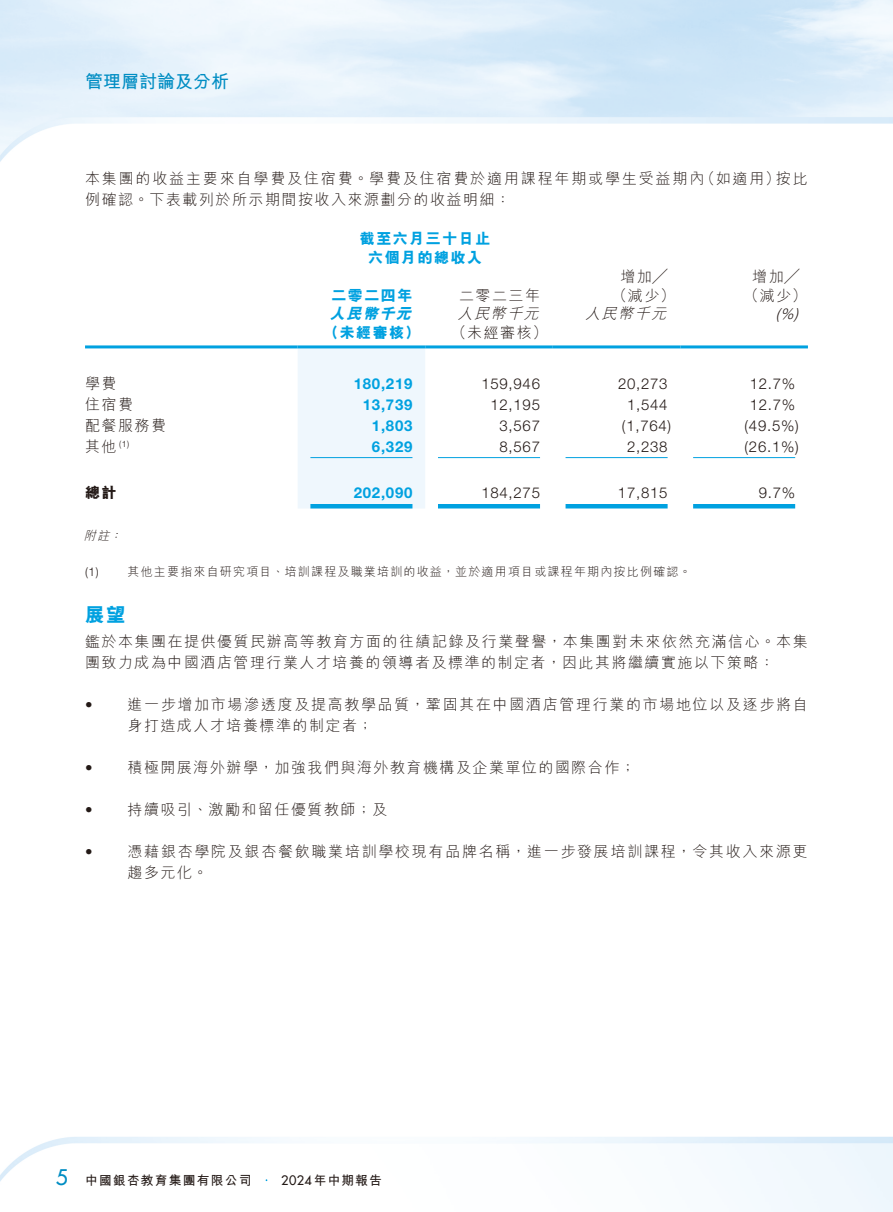
<style>
.page{position:relative;width:893px;height:1212px;background:#fff}
.page>*{position:absolute;margin:0;border:0;box-sizing:border-box;transform-origin:0 0}
.t1{font:500 21px "Futura Std";color:#008dc3}
.t2{font:800 19.5px "M Hei HK";color:#00a1e0}
.t3{font:700 18px "M Hei HK";color:#008dc3}
.t4{font:300 15px/18.8px "M Hei HK";letter-spacing:.1em;color:#231916;text-align:center}
.t5{font:300 15px "Helvetica Neue LT Std";letter-spacing:.05em;color:#231916}
.t6{font:300 15px/21px "M Hei HK";letter-spacing:.125em;color:#231916}
.t7{font:700 15px "Helvetica Neue LT Std";letter-spacing:.05em;color:#00a1e0}
.t8{font:800 15px/18.8px "M Hei HK";letter-spacing:.1em;color:#00a1e0;text-align:center}
.t9{font:italic 300 15px "M Hei HK";color:#231916}
.t10{font:italic 800 15px "M Hei HK";color:#00a1e0}
.t11{font:italic 300 15px "Helvetica Neue LT Std";color:#231916}
.t12{font:800 15px "M Hei HK";color:#231916}
.t13{font:700 12.75px "M Hei HK";letter-spacing:.095em;color:#231916}
.t14{font:300 12px "M Hei HK";letter-spacing:.1em;color:#231916}
.t15{font:italic 300 12px "M Hei HK";color:#231916}
.t16{font:300 12px "Helvetica Neue LT Std";color:#231916}
.t17{font:300 8.7px "Helvetica Neue LT Std";color:#231916}
.s1{font-family:"Futura Std";font-weight:500}
</style>
<div class="page">
<div style="left:298px;top:348px;width:127px;height:160px;background:#eff7fd"></div>
<hr style="left:85px;top:345px;width:213px;height:3px;background:#00a1e0">
<hr style="left:298px;top:345px;width:127px;height:3px;background:#00a1e0">
<hr style="left:425px;top:345px;width:128px;height:3px;background:#00a1e0">
<hr style="left:553px;top:345px;width:127px;height:3px;background:#00a1e0">
<hr style="left:680px;top:345px;width:128px;height:3px;background:#00a1e0">
<hr style="left:310px;top:457px;width:102px;height:1px;background:#00a1e0">
<hr style="left:438px;top:457px;width:102px;height:1px;background:#00a1e0">
<hr style="left:566px;top:457px;width:102px;height:1px;background:#00a1e0">
<hr style="left:693px;top:457px;width:102px;height:1px;background:#00a1e0">
<hr style="left:310px;top:504px;width:102px;height:4px;background:#00a1e0">
<hr style="left:438px;top:504px;width:102px;height:4px;background:#00a1e0">
<hr style="left:566px;top:504px;width:102px;height:4px;background:#00a1e0">
<hr style="left:693px;top:504px;width:102px;height:4px;background:#00a1e0">
<p class="t3" style="left:85px;top:69px;width:146px">管理層討論及分析</p>
<p class="t4" style="left:700px;top:168px;width:82px">（如適用）</p>
<p class="t4" style="left:776px;top:168px;width:33px">按比</p>
<p class="t6" style="left:85px;top:167px;width:621px">本集團的收益主要來自學費及住宿費。學費及住宿費於適用課程年期或學生受益期內例確認。下表載列於所示期間按收入來源劃分的收益明細：</p>
<p class="t8" style="left:360px;top:229px;width:132px">截至六月三十日止六個月的總收入</p>
<p class="t4" style="left:459px;top:285px;width:82px">二零二三年</p>
<p class="t4" style="left:612px;top:267px;width:64px">增加╱（減少(</p>
<p class="t4" style="left:744px;top:267px;width:64px">增加╱（減少(</p>
<p class="t11" style="left:794px;top:305px;width:5px">(</p>
<p class="t8" style="left:331px;top:285px;width:82px">二零二四年</p>
<p class="t9" style="left:457px;top:306px;width:86px">人民幣千元</p>
<p class="t9" style="left:585px;top:306px;width:86px">人民幣千元</p>
<p class="t10" style="left:330px;top:306px;width:86px">人民幣千元</p>
<p class="t11" style="left:776px;top:305px;width:24px">%)</p>
<p class="t8" style="left:324px;top:323px;width:97px">（未經審核）</p>
<p class="t4" style="left:452px;top:323px;width:97px">（未經審核(</p>
<p class="t4" style="left:85px;top:373px;width:33px">學費</p>
<p class="t7" style="left:354px;top:374px;width:60px">180,219</p>
<p class="t5" style="left:481px;top:374px;width:60px">159,946</p>
<p class="t5" style="left:618px;top:374px;width:51px">20,273</p>
<p class="t5" style="left:750px;top:374px;width:47px">12.7%</p>
<p class="t4" style="left:85px;top:394px;width:49px">住宿費</p>
<p class="t7" style="left:363px;top:395px;width:51px">13,739</p>
<p class="t5" style="left:490px;top:395px;width:51px">12,195</p>
<p class="t5" style="left:627px;top:395px;width:42px">1,544</p>
<p class="t5" style="left:750px;top:395px;width:47px">12.7%</p>
<p class="t4" style="left:85px;top:415px;width:82px">配餐服務費</p>
<p class="t7" style="left:372px;top:416px;width:42px">1,803</p>
<p class="t5" style="left:499px;top:416px;width:42px">3,567</p>
<p class="t5" style="left:622px;top:416px;width:51px">)1,764(</p>
<p class="t5" style="left:744px;top:416px;width:56px">)49.5%(</p>
<p class="t4" style="left:85px;top:436px;width:33px">其他</p>
<p class="t17" style="left:119px;top:438px;width:11px">1) (</p>
<p class="t7" style="left:372px;top:437px;width:42px">6,329</p>
<p class="t5" style="left:499px;top:437px;width:42px">8,567</p>
<p class="t5" style="left:627px;top:437px;width:42px">2,238</p>
<p class="t5" style="left:744px;top:437px;width:56px">)26.1%(</p>
<p class="t12" style="left:85px;top:485px;width:33px">總計</p>
<p class="t15" style="left:110px;top:530px;width:17px">：</p>
<p class="t15" style="left:84px;top:530px;width:30px">附註</p>
<p class="t7" style="left:354px;top:483px;width:60px">202,090</p>
<p class="t5" style="left:481px;top:484px;width:60px">184,275</p>
<p class="t5" style="left:618px;top:484px;width:51px">17,815</p>
<p class="t5" style="left:759px;top:484px;width:38px">9.7%</p>
<p class="t14" style="left:128px;top:566px;width:565px">其他主要指來自研究項目、培訓課程及職業培訓的收益，並於適用項目或課程年期內按比例確認。</p>
<p class="t16" style="left:85px;top:565px;width:15px">1( )</p>
<h2 class="t2" style="left:85px;top:605px;width:42px">展望</h2>
<p class="t4" style="left:85px;top:630px;width:724px;line-height:21px;text-align:left">鑑於本集團在提供優質民辦高等教育方面的往績記錄及行業聲譽，本集團對未來依然充滿信心。本集團致力成為中國酒店管理行業人才培養的領導者及標準的制定者，因此其將繼續實施以下策略：</p>
<p class="t4" style="left:128px;top:695px;width:682px">進一步增加市場滲透度及提高教學品質，鞏固其在中國酒店管理行業的市場地位以及逐步將自</p>
<p class="t5" style="left:85px;top:695px;width:9px">•</p>
<p class="t5" style="left:85px;top:758px;width:9px">•</p>
<p class="t5" style="left:85px;top:800px;width:9px">•</p>
<p class="t5" style="left:85px;top:842px;width:9px">•</p>
<p class="t4" style="left:128px;top:716px;width:247px">身打造成人才培養標準的制定者;</p>
<p class="t4" style="left:128px;top:758px;width:509px">積極開展海外辦學，加強我們與海外教育機構及企業單位的國際合作;</p>
<p class="t4" style="left:128px;top:800px;width:261px">持續吸引、激勵和留任優質教師；及</p>
<p class="t4" style="left:128px;top:842px;width:682px">憑藉銀杏學院及銀杏餐飲職業培訓學校現有品牌名稱，進一步發展培訓課程，令其收入來源更</p>
<p class="t4" style="left:128px;top:863px;width:82px">趨多元化。</p>
<h1 class="t1" style="left:56px;top:1164px;width:14px">5</h1>
<p class="t13" style="left:85px;top:1171px;width:168px">中國銀杏教育集團有限公司</p>
<p class="t13" style="left:281px;top:1171px;width:102px"><span class="s1">2024</span>年中期報告</p>
</div>
